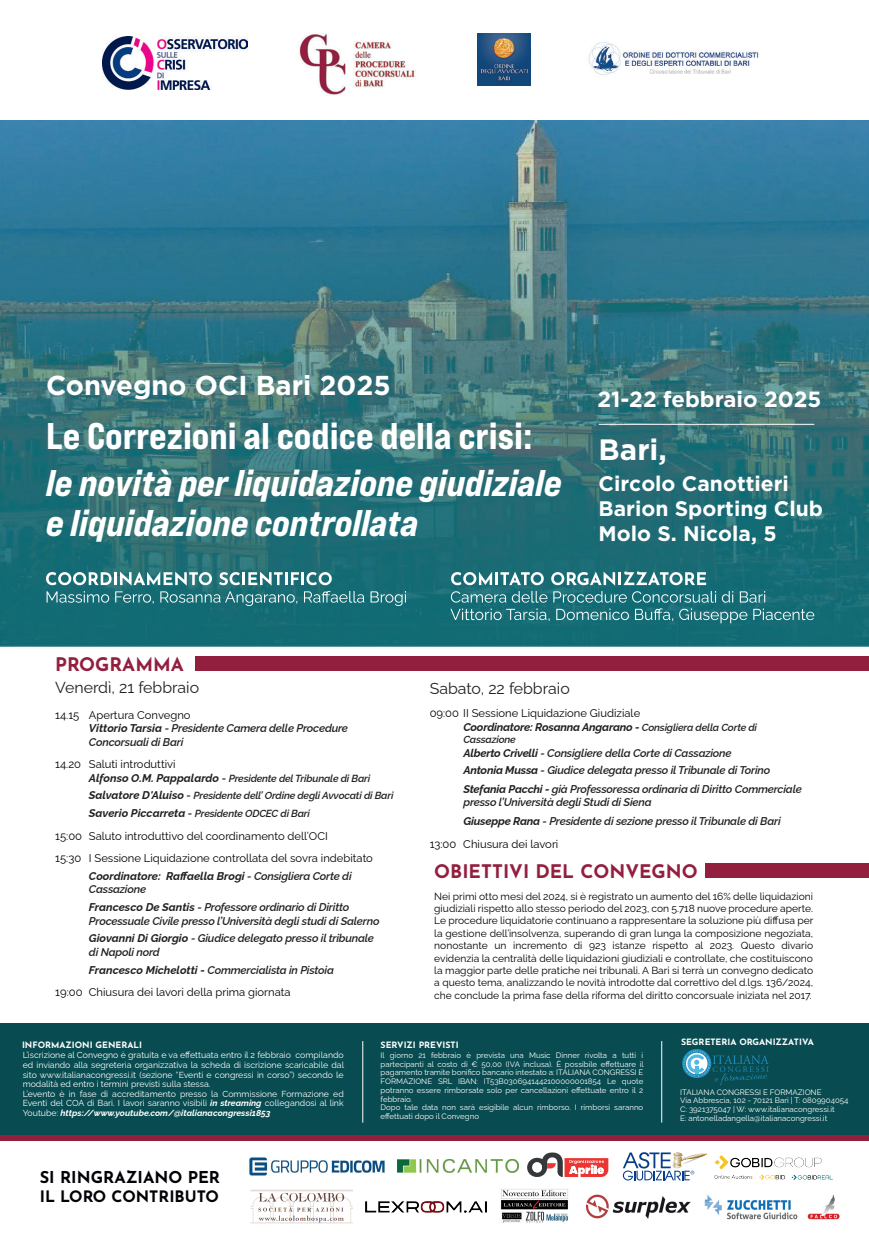
<style>
.page{position:relative;width:869px;height:1241px;background:#fff}
.page>*{position:absolute;margin:0;border:0;box-sizing:border-box;transform-origin:0 0}
.t1{font:37.1px/40.2px "Bebas Neue Pro Exp Eb It";color:#fff}
.t2{font:37.1px "Bebas Neue Pro Exp Eb";color:#fff}
.t3{font:700 29.4px "Gotham";color:#fff}
.t4{font:700 27.3px "Gotham";color:#fff}
.t5{font:700 21.96px "Gotham";color:#fff}
.t6{font:700 21px/25.2px "Gotham";color:#fff}
.t7{font:100 18.72px "Josefin Sans";color:#931f3f}
.t8{font:100 16.36px "Josefin Sans";color:#010206}
.t9{font:100 15.92px "Raleway";color:#231f20}
.t10{font:100 15.75px "Josefin Sans";color:#010206}
.t11{font:italic 600 11.2px/13.5px "Raleway";letter-spacing:-.015em;color:#231f20}
.t12{font:100 11.2px/22.4px "Raleway";color:#000001}
.t13{font:100 10.33px/12.3px "Raleway";color:#000001;text-align:justify}
.t14{font:italic 600 10.33px/17.8px "Raleway";letter-spacing:-.015em;color:#231f20}
.t15{font:100 8.75px/9.6px "Raleway";color:#fff}
.t16{font:100 8.75px "Josefin Sans";color:#fff}
.t17{font:100 7.88px/8.8px "Raleway";color:#fff}
.s1{font-weight:100;font-style:normal;color:#000001}
.s2{font-weight:700}
.s3{font-weight:700;font-size:11.2px}
.s4{font-size:11.2px}
.s5{font-weight:700;font-style:italic;color:#231f20}
.s6{font-weight:600;font-style:italic;color:#231f20}
.s7{font-weight:600;font-style:italic;font-size:10.33px;color:#231f20}
.s8{font-style:italic}
</style>
<div class="page">
<div style="left:0;top:1023px;width:868px;height:115px;background:#084b50"></div>
<img style="left:0;top:120px;width:868px;height:526px">
<hr style="left:598px;top:424px;width:215px;height:1px;background:#fff">
<img style="left:299px;top:33px;width:117px;height:62px">
<img style="left:588px;top:42px;width:171px;height:33px">
<img style="left:477px;top:33px;width:53px;height:53px">
<img style="left:102px;top:36px;width:145px;height:53px">
<img style="left:501px;top:1189px;width:67px;height:34px">
<img style="left:688px;top:1153px;width:152px;height:67px">
<img style="left:585px;top:1192px;width:109px;height:28px">
<img style="left:250px;top:1189px;width:103px;height:35px">
<img style="left:397px;top:1159px;width:120px;height:13px">
<img style="left:249px;top:1157px;width:136px;height:18px">
<svg style="left:622px;top:1152px;width:84px;height:28px"></svg>
<svg style="left:527px;top:1152px;width:81px;height:25px"></svg>
<div style="left:195px;top:656px;width:673px;height:15px;background:#931f3f"></div>
<div style="left:0;top:1135px;width:868px;height:6px;background:#931f3f"></div>
<div style="left:705px;top:863px;width:163px;height:15px;background:#931f3f"></div>
<svg style="left:46px;top:571px;width:166px;height:14px"></svg>
<svg style="left:219px;top:571px;width:112px;height:14px"></svg>
<svg style="left:47px;top:591px;width:62px;height:11px"></svg>
<svg style="left:115px;top:591px;width:39px;height:12px"></svg>
<svg style="left:160px;top:591px;width:137px;height:15px"></svg>
<svg style="left:304px;top:591px;width:60px;height:11px"></svg>
<svg style="left:370px;top:591px;width:36px;height:15px"></svg>
<svg style="left:451px;top:571px;width:92px;height:14px"></svg>
<svg style="left:551px;top:571px;width:154px;height:14px"></svg>
<svg style="left:450px;top:591px;width:97px;height:11px"></svg>
<svg style="left:553px;top:591px;width:162px;height:11px"></svg>
<svg style="left:721px;top:591px;width:12px;height:11px"></svg>
<svg style="left:739px;top:591px;width:25px;height:11px"></svg>
<svg style="left:450px;top:608px;width:99px;height:13px"></svg>
<svg style="left:556px;top:608px;width:72px;height:12px"></svg>
<svg style="left:634px;top:608px;width:113px;height:15px"></svg>
<svg style="left:753px;top:608px;width:60px;height:12px"></svg>
<svg style="left:682px;top:1049px;width:86px;height:36px"></svg>
<hr style="left:362px;top:1040px;width:1px;height:82px;background:#fff">
<hr style="left:661px;top:1040px;width:1px;height:82px;background:#fff">
<img style="left:365px;top:1201px;width:121px;height:10px">
<h3 class="t4" style="left:46px;top:367px;width:346px">Convegno OCI Bari 2025</h3>
<h1 class="t2" style="left:46px;top:413px;width:488px">Le Correzioni al codice della crisi:</h1>
<h1 class="t1" style="left:46px;top:462px;width:517px">le novità per liquidazione giudiziale e liquidazione controllata</h1>
<h3 class="t5" style="left:597px;top:384px;width:225px">21-22 febbraio 2025</h3>
<h2 class="t3" style="left:598px;top:430px;width:70px">Bari,</h2>
<h3 class="t6" style="left:598px;top:471px;width:226px">Circolo Canottieri<br>Barion Sporting Club<br>Molo S. Nicola, 5</h3>
<h3 class="t7" style="left:55px;top:650px;width:130px">PROGRAMMA</h3>
<h3 class="t9" style="left:55px;top:674px;width:145px">Venerdì, 21 febbraio</h3>
<p class="t11" style="left:89px;top:706px;width:260px;text-indent:-34px"><span class="s1">14.15 Apertura Convegno<br></span><span class="s2">Vittorio Tarsia</span> - Presidente Camera delle Procedure<br>Concorsuali di Bari</p>
<p class="t12" style="left:55px;top:751px;width:122px">14.20 Saluti introduttivi</p>
<p class="t14" style="left:89px;top:768px;width:306px"><span class="s3">Alfonso O.M. Pappalardo</span> <span class="s4">-</span> Presidente del Tribunale di Bari<br><span class="s3">Salvatore D'Aluiso</span> <span class="s4">-</span> Presidente dell’ Ordine degli Avvocati di Bari<br><span class="s3">Saverio Piccarreta</span> <span class="s4">-</span> Presidente ODCEC di Bari</p>
<p class="t12" style="left:55px;top:823px;width:319px">15:00 Saluto introduttivo del coordinamento dell’OCI<br>15:30 I Sessione Liquidazione controllata del sovra indebitato</p>
<p class="t11" style="left:89px;top:867px;width:264px"><span class="s2">Coordinatore: Raffaella Brogi</span> - Consigliera Corte di<br>Cassazione</p>
<p class="t11" style="left:89px;top:899px;width:292px"><span class="s2">Francesco De Santis</span> - Professore ordinario di Diritto<br>Processuale Civile presso l’Università degli studi di Salerno</p>
<p class="t11" style="left:89px;top:930px;width:286px"><span class="s2">Giovanni Di Giorgio</span> - Giudice delegato presso il tribunale di Napoli nord</p>
<p class="t12" style="left:55px;top:957px;width:280px;text-indent:34px"><span class="s5">Francesco Michelotti -</span> <span class="s6">Commercialista in Pistoia<br></span>19:00 Chiusura dei lavori della prima giornata</p>
<h3 class="t9" style="left:429px;top:676px;width:142px">Sabato, 22 febbraio</h3>
<p class="t12" style="left:463px;top:705px;width:295px;line-height:13.5px;text-indent:-34px">09:00 II Sessione Liquidazione Giudiziale<br><span class="s5">Coordinatore: Rosanna Angarano -</span> <span class="s7">Consigliera della Corte di</span></p>
<p class="t14" style="left:463px;top:729px;width:54px">Cassazione</p>
<p class="t11" style="left:463px;top:742px;width:340px;line-height:18.2px"><span class="s2">Alberto Crivelli</span> - Consigliere della Corte di Cassazione<br><span class="s2">Antonia Mussa</span> - Giudice delegata presso il Tribunale di Torino<br><span class="s2">Stefania Pacchi -</span> già Professoressa ordinaria di Diritto Commerciale</p>
<p class="t11" style="left:463px;top:791px;width:318px;line-height:18.7px">presso l’Università degli Studi di Siena<br><span class="s2">Giuseppe Rana</span> - Presidente di sezione presso il Tribunale di Bari</p>
<p class="t12" style="left:429px;top:831px;width:130px">13:00 Chiusura dei lavori</p>
<h3 class="t7" style="left:434px;top:857px;width:265px">OBIETTIVI DEL CONVEGNO</h3>
<p class="t13" style="left:434px;top:888px;width:380px">Nei primi otto mesi del 2024, si è registrato un aumento del 16% delle liquidazioni giudiziali rispetto allo stesso periodo del 2023, con 5.718 nuove procedure aperte.<br>Le procedure liquidatorie continuano a rappresentare la soluzione più diffusa per la gestione dell’insolvenza, superando di gran lunga la composizione negoziata, nonostante un incremento di 923 istanze rispetto al 2023. Questo divario evidenzia la centralità delle liquidazioni giudiziali e controllate, che costituiscono la maggior parte delle pratiche nei tribunali. A Bari si terrà un convegno dedicato a questo tema, analizzando le novità introdotte dal correttivo del d.lgs. 136/2024, che conclude la prima fase della riforma del diritto concorsuale iniziata nel 2017.</p>
<p class="t16" style="left:22px;top:1038px;width:121px">INFORMAZIONI GENERALI</p>
<p class="t16" style="left:380px;top:1038px;width:79px">SERVIZI PREVISTI</p>
<p class="t16" style="left:680px;top:1035px;width:134px">SEGRETERIA ORGANIZZATIVA</p>
<p class="t15" style="left:23px;top:1049px;width:323px">L’iscrizione al Convegno è gratuita e va effettuata entro il 2 febbraio compilando ed inviando alla segreteria organizzativa la scheda di iscrizione scaricabile dal sito www.italianacongressi.it (sezione “Eventi e congressi in corso”) secondo le modalità ed entro i termini previsti sulla stessa.<br>L’evento è in fase di accreditamento presso la Commissione Formazione ed Eventi del COA di Bari. I lavori saranno visibili <span class="s8">in streaming</span> collegandosi al link Youtube: <span class="s8">https://www.youtube.com/@italianacongressi1853</span></p>
<p class="t17" style="left:380px;top:1049px;width:264px">Il giorno 21 febbraio è prevista una Music Dinner rivolta a tutti i partecipanti al costo di € 50,00 (IVA inclusa). È possibile effettuare il pagamento tramite bonifico bancario intestato a: ITALIANA CONGRESSI E FORMAZIONE SRL IBAN: IT53B0306941442100000001854 Le quote potranno essere rimborsate solo per cancellazioni effettuate entro il 2 febbraio.<br>Dopo tale data non sarà esigibile alcun rimborso. I rimborsi saranno effettuati dopo il Convegno</p>
<h3 class="t8" style="left:40px;top:1165px;width:182px">SI RINGRAZIANO PER</h3>
<h3 class="t10" style="left:40px;top:1184px;width:180px">IL LORO CONTRIBUTO</h3>
<p class="t17" style="left:679px;top:1086px;width:170px">ITALIANA CONGRESSI E FORMAZIONE<br>Via Abbrescia, 102 - 70121 Bari | T: 0809904054<br>C: 3921375047 | W: www.italianacongressi.it<br>E: antonelladangella@italianacongressi.it</p>
</div>
